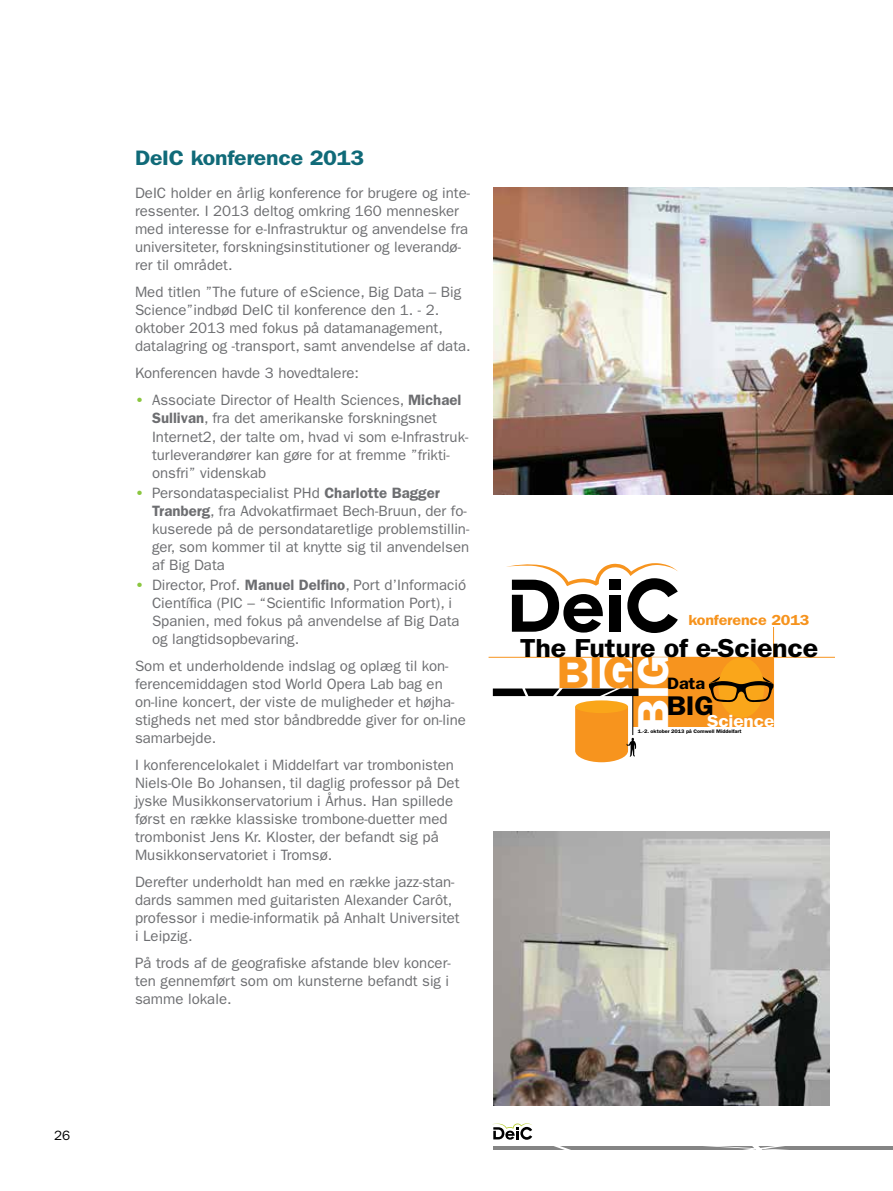
<style>
.page{position:relative;width:893px;height:1191px;background:#fff}
.page>*{position:absolute;margin:0;border:0;box-sizing:border-box;transform-origin:0 0}
.t1{font:600 45px "Franklin Gothic";color:#f7941e;scale:1.1 1}
.t2{font:600 43.5px "Franklin Gothic";color:#fff;scale:1.1 1}
.t3{font:600 27.15px "Franklin Gothic";color:#000;scale:1.1 1}
.t4{font:600 26.1px "Franklin Gothic";letter-spacing:-.01em;color:#000;scale:1.1 1}
.t5{font:600 21px "Franklin Gothic";letter-spacing:-.01em;color:#106a78;scale:1.1 1}
.t6{font:600 17.4px "Franklin Gothic";letter-spacing:-.01em;color:#fff;scale:1.1 1}
.t7{font:600 16.5px "Franklin Gothic";color:#000;scale:1.1 1}
.t8{font:15px/18px "Franklin Gothic";color:#6d6e71}
.t9{font:600 14.7px "Franklin Gothic";letter-spacing:-.01em;color:#f6931d;scale:1.1 1}
.t10{font:13.5px "Franklin Gothic";color:#000}
.t11{font:600 5.1px "Franklin Gothic";letter-spacing:-.01em;color:#000;scale:1.1 1}
.s1{font-weight:600;color:#8ac63f}
.s2{font-weight:600}
</style>
<div class="page">
<svg style="left:492px;top:1123px;width:40px;height:16px"></svg>
<svg style="left:493px;top:1146px;width:400px;height:4px;background:#8f8f8f"></svg>
<div style="left:633px;top:657px;width:140px;height:70px;background:#f7941e"></div>
<hr style="left:489px;top:657px;width:345px;height:1px;background:#f7941e">
<svg style="left:506px;top:563px;width:172px;height:70px"></svg>
<div style="left:609px;top:579px;width:11px;height:11px;background:#000"></div>
<div style="left:609px;top:595px;width:11px;height:36px;background:#000"></div>
<hr style="left:632px;top:657px;width:1px;height:78px;background:#000">
<hr style="left:773px;top:627px;width:1px;height:100px;background:#f7941e">
<div style="left:718px;top:657px;width:46px;height:61px;background:#faa61a;border-radius:50%"></div>
<svg style="left:709px;top:676px;width:65px;height:26px"></svg>
<div style="left:575px;top:700px;width:53px;height:13px;background:#faa61a;border-radius:50%"></div>
<svg style="left:575px;top:707px;width:61px;height:55px"></svg>
<svg style="left:493px;top:688px;width:145px;height:8px"></svg>
<img style="left:493px;top:831px;width:336px;height:275px">
<img style="left:493px;top:187px;width:400px;height:307px">
<p class="t10" style="left:54px;top:1127px;width:18px">26</p>
<h3 class="t5" style="left:135px;top:145px;width:210px">DeIC konference 2013</h3>
<p class="t8" style="left:135px;top:184px;width:337px">DeIC holder en årlig konference for brugere og inte&shy;ressenter. I 2013 deltog omkring 160 mennesker med interesse for e-Infrastruktur og anvendelse fra universiteter, forskningsinstitutioner og leverandø&shy;rer til området.</p>
<p class="t8" style="left:135px;top:283px;width:337px">Med titlen ”The future of eScience, Big Data – Big Science”indbød DeIC til konference den 1. - 2. oktober 2013 med fokus på datamanagement, datalagring og -transport, samt anvendelse af data.</p>
<p class="t8" style="left:135px;top:364px;width:226px">Konferencen havde 3 hovedtalere:</p>
<p class="t8" style="left:152px;top:391px;width:318px;text-indent:-17px"><span class="s1">•</span> Associate Director of Health Sciences, <span class="s2">Michael Sullivan</span>, fra det amerikanske forskningsnet Internet2, der talte om, hvad vi som e-Infrastruk&shy;turleverandører kan gøre for at fremme ”frikti&shy;onsfri” videnskab</p>
<p class="t8" style="left:152px;top:483px;width:319px;text-indent:-17px"><span class="s1">•</span> Persondataspecialist PHd <span class="s2">Charlotte Bagger Tranberg</span>, fra Advokatfirmaet Bech-Bruun, der fo&shy;kuserede på de persondataretlige problemstillin&shy;ger, som kommer til at knytte sig til anvendelsen af Big Data</p>
<p class="t8" style="left:152px;top:576px;width:316px;text-indent:-17px"><span class="s1">•</span> Director, Prof. <span class="s2">Manuel Delfino</span>, Port d’Informació Científica (PIC – “Scientific Information Port), i Spanien, med fokus på anvendelse af Big Data og langtidsopbevaring.</p>
<p class="t8" style="left:135px;top:657px;width:332px">Som et underholdende indslag og oplæg til kon&shy;ferencemiddagen stod World Opera Lab bag en on-line koncert, der viste de muligheder et højha&shy;stigheds net med stor båndbredde giver for on-line samarbejde.</p>
<p class="t8" style="left:135px;top:756px;width:326px">I konferencelokalet i Middelfart var trombonisten Niels-Ole Bo Johansen, til daglig professor på Det jyske Musikkonservatorium i Århus. Han spillede først en række klassiske trombone-duetter med trombonist Jens Kr. Kloster, der befandt sig på Musikkonservatoriet i Tromsø.</p>
<p class="t8" style="left:135px;top:873px;width:326px">Derefter underholdt han med en række jazz-stan&shy;dards sammen med guitaristen Alexander Carôt, professor i medie-informatik på Anhalt Universitet i Leipzig.</p>
<p class="t8" style="left:135px;top:954px;width:317px;text-align:justify">På trods af de geografiske afstande blev koncer&shy;ten gennemført som om kunsterne befandt sig i samme lokale.</p>
<p class="t9" style="left:688px;top:611px;width:112px">konference 2013</p>
<h3 class="t4" style="left:520px;top:632px;width:272px">The Future of e-Science</h3>
<h2 class="t2" style="left:628px;top:730px;width:71px;rotate:-90deg">BIG</h2>
<h1 class="t1" style="left:556px;top:646px;width:73px">BIG</h1>
<p class="t7" style="left:667px;top:673px;width:36px">Data</p>
<h3 class="t3" style="left:666px;top:689px;width:45px">BIG</h3>
<p class="t6" style="left:707px;top:711px;width:63px">Science</p>
<p class="t11" style="left:638px;top:728px;width:96px">1.-2. oktober 2013 på Comwell Middelfart</p>
</div>
